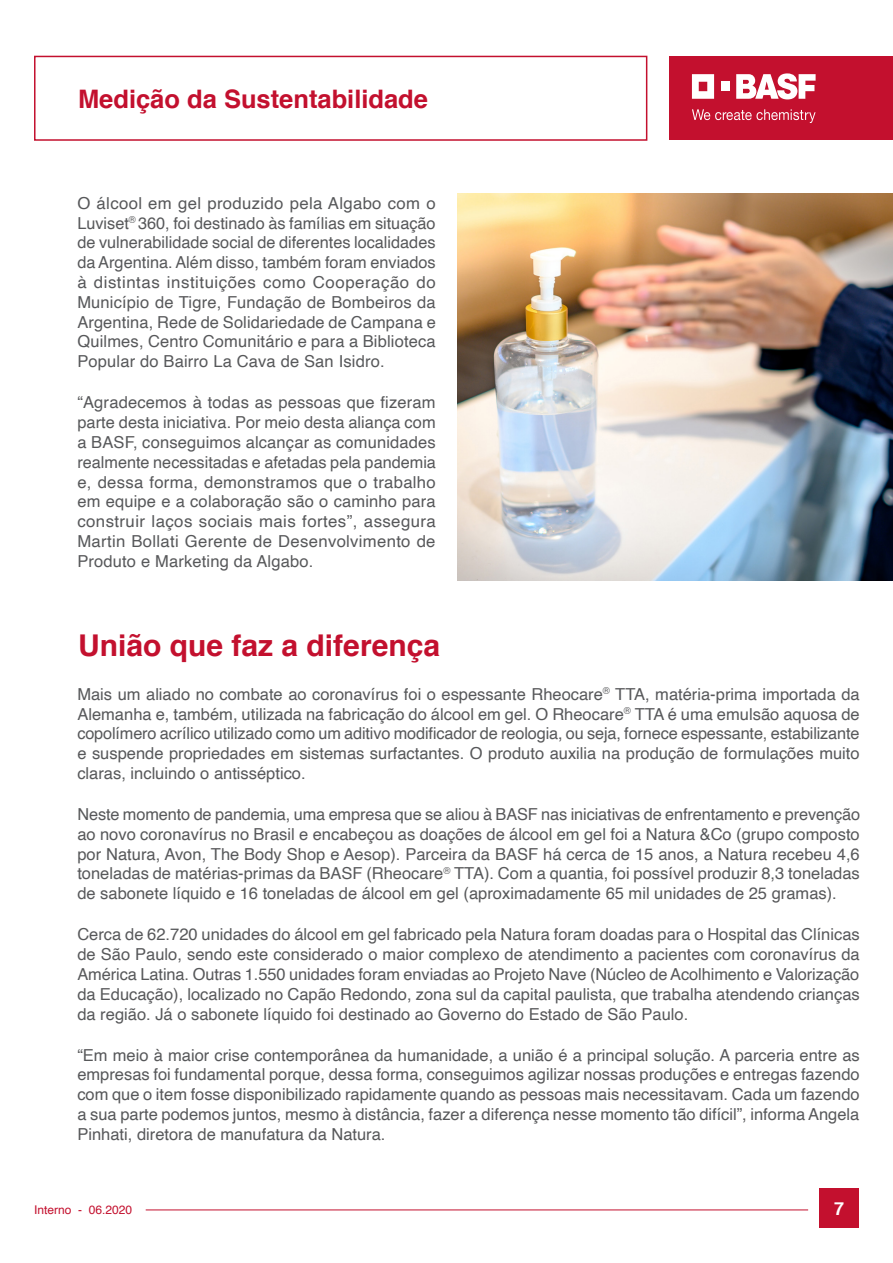
<style>
.page{position:relative;width:893px;height:1263px;background:#fff}
.page>*{position:absolute;margin:0;border:0;box-sizing:border-box;transform-origin:0 0}
.Subititulos_pagina{font:700 30px "Helvetica";color:#c3102e}
.t1{font:700 25.5px "Helvetica";color:#c3102e}
.t2{font:700 18px "Helvetica";color:#fff}
.Corpo_de_texto_base{font:16.5px/19.8px "Helvetica";color:#57585a;text-align:justify}
.t3{font:12px "Helvetica";color:#c3102e}
</style>
<div class="page">
<div style="left:669px;top:56px;width:224px;height:84px;background:#c3102e"></div>
<svg style="left:692px;top:74px;width:22px;height:25px"></svg>
<div style="left:721px;top:82px;width:8px;height:9px;background:#fff"></div>
<svg style="left:736px;top:73px;width:80px;height:26px"></svg>
<svg style="left:692px;top:109px;width:124px;height:14px"></svg>
<div style="left:34px;top:56px;width:613px;height:85px;border:2px solid #c3102e"></div>
<hr style="left:146px;top:1209px;width:662px;height:1px;background:#c3102e">
<div style="left:819px;top:1188px;width:40px;height:40px;background:#c3102e"></div>
<img style="left:457px;top:194px;width:436px;height:386px">
<h2 class="t1" style="left:78px;top:78px;width:352px">Medição da Sustentabilidade</h2>
<p class="Corpo_de_texto_base" style="left:77px;top:194px;width:360px">O álcool em gel produzido pela Algabo com o Luviset<sup>®</sup> 360, foi destinado às famílias em situação de vulnerabilidade social de diferentes localidades da Argentina. Além disso, também foram enviados à distintas instituições como Cooperação do Município de Tigre, Fundação de Bombeiros da Argentina, Rede de Solidariedade de Campana e Quilmes, Centro Comunitário e para a Biblioteca Popular do Bairro La Cava de San Isidro.</p>
<p class="Corpo_de_texto_base" style="left:77px;top:393px;width:360px">“Agradecemos à todas as pessoas que fizeram parte desta iniciativa. Por meio desta aliança com a BASF, conseguimos alcançar as comunidades realmente necessitadas e afetadas pela pandemia e, dessa forma, demonstramos que o trabalho em equipe e a colaboração são o caminho para construir laços sociais mais fortes”, assegura Martin Bollati Gerente de Desenvolvimento de Produto e Marketing da Algabo.</p>
<p class="Subititulos_pagina" style="left:78px;top:621px;width:363px">União que faz a diferença</p>
<p class="Corpo_de_texto_base" style="left:77px;top:684px;width:784px">Mais um aliado no combate ao coronavírus foi o espessante Rheocare<sup>®</sup> TTA, matéria-prima importada da Alemanha e, também, utilizada na fabricação do álcool em gel. O Rheocare<sup>®</sup> TTA é uma emulsão aquosa de copolímero acrílico utilizado como um aditivo modificador de reologia, ou seja, fornece espessante, estabilizante e suspende propriedades em sistemas surfactantes. O produto auxilia na produção de formulações muito claras, incluindo o antisséptico.</p>
<p class="Corpo_de_texto_base" style="left:77px;top:805px;width:784px">Neste momento de pandemia, uma empresa que se aliou à BASF nas iniciativas de enfrentamento e prevenção ao novo coronavírus no Brasil e encabeçou as doações de álcool em gel foi a Natura &amp;Co (grupo composto por Natura, Avon, The Body Shop e Aesop). Parceira da BASF há cerca de 15 anos, a Natura recebeu 4,6 toneladas de matérias-primas da BASF (Rheocare<sup>®</sup> TTA). Com a quantia, foi possível produzir 8,3 toneladas de sabonete líquido e 16 toneladas de álcool em gel (aproximadamente 65 mil unidades de 25 gramas).</p>
<p class="Corpo_de_texto_base" style="left:77px;top:925px;width:784px">Cerca de 62.720 unidades do álcool em gel fabricado pela Natura foram doadas para o Hospital das Clínicas de São Paulo, sendo este considerado o maior complexo de atendimento a pacientes com coronavírus da América Latina. Outras 1.550 unidades foram enviadas ao Projeto Nave (Núcleo de Acolhimento e Valorização da Educação), localizado no Capão Redondo, zona sul da capital paulista, que trabalha atendendo crianças da região. Já o sabonete líquido foi destinado ao Governo do Estado de São Paulo.</p>
<p class="Corpo_de_texto_base" style="left:77px;top:1045px;width:784px">“Em meio à maior crise contemporânea da humanidade, a união é a principal solução. A parceria entre as empresas foi fundamental porque, dessa forma, conseguimos agilizar nossas produções e entregas fazendo com que o item fosse disponibilizado rapidamente quando as pessoas mais necessitavam. Cada um fazendo a sua parte podemos juntos, mesmo à distância, fazer a diferença nesse momento tão difícil”, informa Angela Pinhati, diretora de manufatura da Natura.</p>
<p class="t3" style="left:34px;top:1200px;width:100px">Interno - 06.2020</p>
<p class="t2" style="left:834px;top:1194px;width:12px">7</p>
</div>
